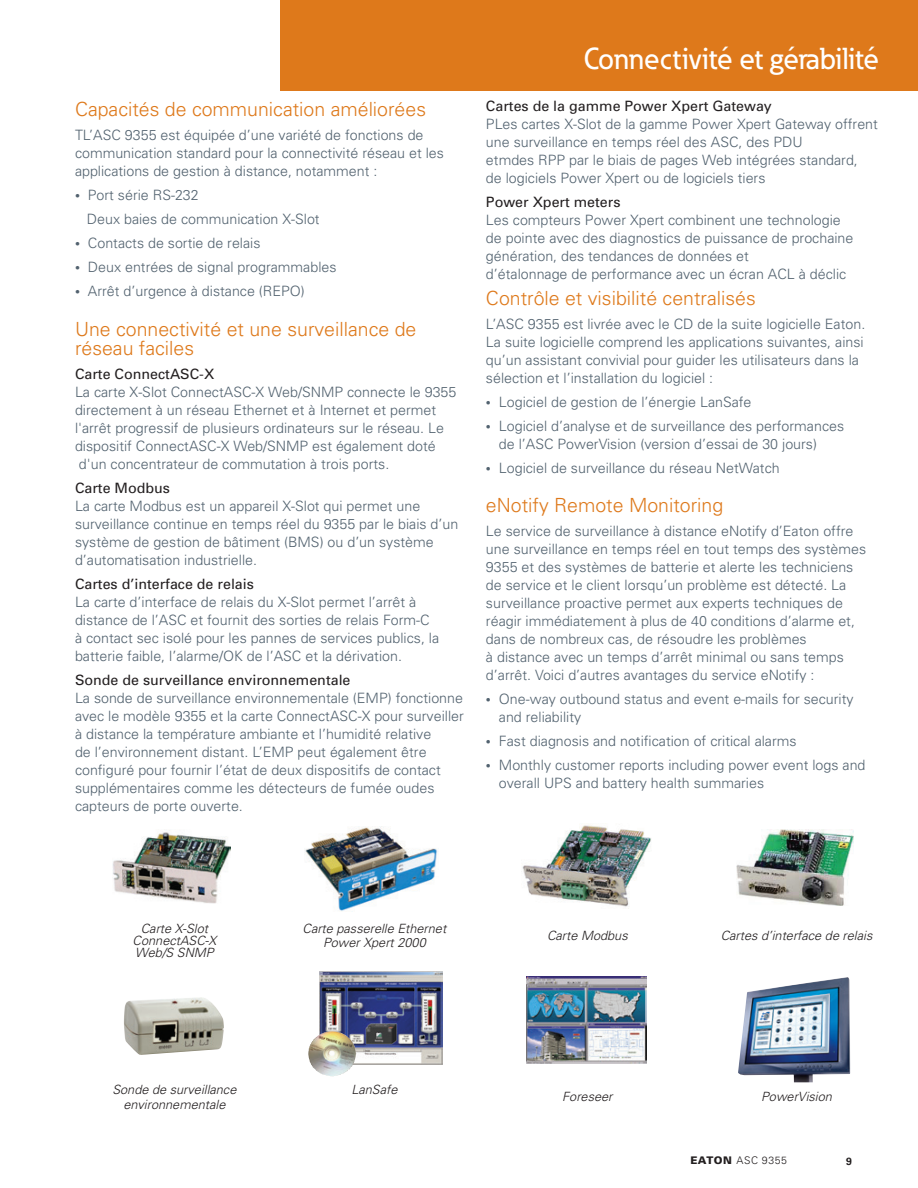
<style>
.page{position:relative;width:918px;height:1188px;background:#fff}
.page>*{position:absolute;margin:0;border:0;box-sizing:border-box;transform-origin:0 0}
.t1{font:500 30px "Eaton";color:#fff}
.t2{font:300 19.5px/19.5px "Univers";color:#de791b}
.t3{font:300 14.25px/18px "Univers";color:#52626f}
.t4{font:14.25px "Univers";color:#231f20}
.t5{font:italic 300 12.75px/12px "Univers";color:#231f20;text-align:center}
.t6{font:300 10.5px "Univers";letter-spacing:.05em;color:#231f20}
.t7{font:700 10.5px "Univers";color:#231f20}
.s1{font-weight:700}
.s2{font-weight:900}
</style>
<div class="page">
<div style="left:280px;top:0;width:638px;height:90px;background:#de791b"></div>
<img style="left:522px;top:825px;width:129px;height:84px">
<img style="left:737px;top:830px;width:116px;height:76px">
<img style="left:113px;top:830px;width:117px;height:74px">
<img style="left:304px;top:827px;width:134px;height:84px">
<img style="left:124px;top:997px;width:100px;height:58px">
<img style="left:526px;top:976px;width:121px;height:87px">
<img style="left:320px;top:972px;width:123px;height:92px">
<img style="left:308px;top:1031px;width:48px;height:46px">
<img style="left:738px;top:977px;width:112px;height:105px">
<h2 class="t2" style="left:75px;top:99px;width:353px">Capacités de communication améliorées</h2>
<p class="t3" style="left:75px;top:126px;width:371px">TL’ASC 9355 est équipée d’une variété de fonctions de communication standard pour la connectivité réseau et les applications de gestion à distance, notamment :</p>
<p class="t3" style="left:87px;top:183px;width:234px;line-height:24px;text-indent:-12px"><span class="s1">•</span> Port série RS-232<br>Deux baies de communication X-Slot</p>
<p class="t3" style="left:75px;top:234px;width:187px"><span class="s1">•</span> Contacts de sortie de relais</p>
<p class="t3" style="left:75px;top:258px;width:263px"><span class="s1">•</span> Deux entrées de signal programmables</p>
<p class="t3" style="left:75px;top:282px;width:231px"><span class="s1">•</span> Arrêt d’urgence à distance (REPO)</p>
<h2 class="t2" style="left:75px;top:319px;width:343px">Une connectivité et une surveillance de réseau faciles</h2>
<p class="t4" style="left:75px;top:366px;width:141px">Carte ConnectASC-X</p>
<p class="t3" style="left:75px;top:383px;width:383px">La carte X-Slot ConnectASC-X Web/SNMP connecte le 9355 directement à un réseau Ethernet et à Internet et permet l'arrêt progressif de plusieurs ordinateurs sur le réseau. Le dispositif ConnectASC-X Web/SNMP est également doté d'un concentrateur de commutation à trois ports.</p>
<p class="t4" style="left:75px;top:480px;width:97px">Carte Modbus</p>
<p class="t3" style="left:75px;top:497px;width:385px">La carte Modbus est un appareil X-Slot qui permet une surveillance continue en temps réel du 9355 par le biais d’un système de gestion de bâtiment (BMS) ou d’un système d’automatisation industrielle.</p>
<p class="t4" style="left:75px;top:576px;width:180px">Cartes d’interface de relais</p>
<p class="t3" style="left:75px;top:593px;width:366px">La carte d’interface de relais du X-Slot permet l’arrêt à distance de l’ASC et fournit des sorties de relais Form-C à contact sec isolé pour les pannes de services publics, la batterie faible, l’alarme/OK de l’ASC et la dérivation.</p>
<p class="t4" style="left:75px;top:672px;width:277px">Sonde de surveillance environnementale</p>
<p class="t3" style="left:75px;top:689px;width:390px">La sonde de surveillance environnementale (EMP) fonctionne avec le modèle 9355 et la carte ConnectASC-X pour surveiller à distance la température ambiante et l’humidité relative<br>de l’environnement distant. L’EMP peut également être configuré pour fournir l’état de deux dispositifs de contact supplémentaires comme les détecteurs de fumée oudes capteurs de porte ouverte.</p>
<h1 class="t1" style="left:584px;top:41px;width:297px">Connectivité et gérabilité</h1>
<p class="t4" style="left:486px;top:98px;width:287px">Cartes de la gamme Power Xpert Gateway</p>
<p class="t3" style="left:486px;top:115px;width:393px">PLes cartes X-Slot de la gamme Power Xpert Gateway offrent une surveillance en temps réel des ASC, des PDU<br>etmdes RPP par le biais de pages Web intégrées standard,<br>de logiciels Power Xpert ou de logiciels tiers</p>
<p class="t4" style="left:486px;top:194px;width:136px">Power Xpert meters</p>
<p class="t3" style="left:486px;top:211px;width:369px">Les compteurs Power Xpert combinent une technologie de pointe avec des diagnostics de puissance de prochaine génération, des tendances de données et<br>d’étalonnage de performance avec un écran ACL à déclic</p>
<h2 class="t2" style="left:486px;top:288px;width:271px">Contrôle et visibilité centralisés</h2>
<p class="t3" style="left:486px;top:315px;width:381px">L’ASC 9355 est livrée avec le CD de la suite logicielle Eaton.<br>La suite logicielle comprend les applications suivantes, ainsi qu’un assistant convivial pour guider les utilisateurs dans la sélection et l’installation du logiciel :</p>
<p class="t3" style="left:486px;top:393px;width:267px"><span class="s1">•</span> Logiciel de gestion de l’énergie LanSafe</p>
<p class="t3" style="left:499px;top:417px;width:347px;text-indent:-13px"><span class="s1">•</span> Logiciel d’analyse et de surveillance des performances de l’ASC PowerVision (version d’essai de 30 jours)</p>
<p class="t3" style="left:486px;top:459px;width:295px"><span class="s1">•</span> Logiciel de surveillance du réseau NetWatch</p>
<h2 class="t2" style="left:486px;top:496px;width:239px">eNotify Remote Monitoring</h2>
<p class="t3" style="left:486px;top:522px;width:382px">Le service de surveillance à distance eNotify d’Eaton offre une surveillance en temps réel en tout temps des systèmes 9355 et des systèmes de batterie et alerte les techniciens de service et le client lorsqu’un problème est détecté. La surveillance proactive permet aux experts techniques de réagir immédiatement à plus de 40 conditions d’alarme et, dans de nombreux cas, de résoudre les problèmes<br>à distance avec un temps d’arrêt minimal ou sans temps d’arrêt. Voici d’autres avantages du service eNotify :</p>
<p class="t3" style="left:499px;top:690px;width:356px;text-indent:-13px"><span class="s1">•</span> One-way outbound status and event e-mails for security and reliability</p>
<p class="t3" style="left:486px;top:732px;width:312px"><span class="s1">•</span> Fast diagnosis and notification of critical alarms</p>
<p class="t3" style="left:499px;top:756px;width:368px;text-indent:-13px"><span class="s1">•</span> Monthly customer reports including power event logs and overall UPS and battery health summaries</p>
<p class="t5" style="left:133px;top:923px;width:85px">Carte X-Slot<br>ConnectASC-X<br>Web/S SNMP</p>
<p class="t5" style="left:303px;top:922px;width:145px;line-height:14.2px">Carte passerelle Ethernet<br>Power Xpert 2000</p>
<p class="t5" style="left:547px;top:929px;width:82px">Carte Modbus</p>
<p class="t5" style="left:721px;top:929px;width:153px">Cartes d’interface de relais</p>
<p class="t5" style="left:112px;top:1083px;width:126px;line-height:14.2px">Sonde de surveillance environnementale</p>
<p class="t5" style="left:351px;top:1084px;width:48px">LanSafe</p>
<p class="t5" style="left:562px;top:1091px;width:52px">Foreseer</p>
<p class="t5" style="left:761px;top:1091px;width:72px">PowerVision</p>
<p class="t6" style="left:690px;top:1154px;width:98px"><span class="s2">EATON</span> ASC 9355</p>
<p class="t7" style="left:846px;top:1155px;width:7px">9</p>
</div>
